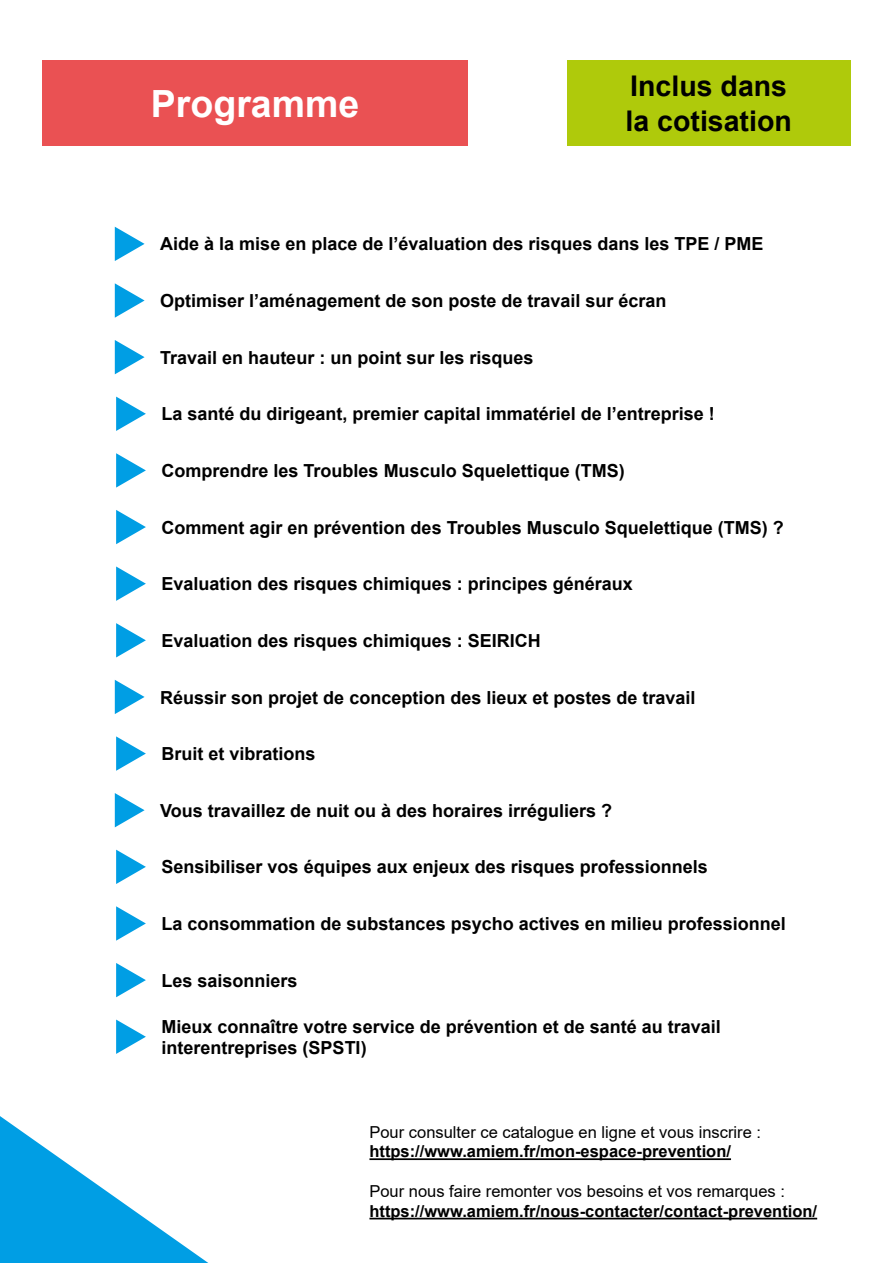
<style>
.page{position:relative;width:893px;height:1263px;background:#fff}
.page>*{position:absolute;margin:0;border:0;box-sizing:border-box;transform-origin:0 0}
.t1{font:700 37.5px "Arial";color:#fff}
.t2{font:700 28.5px/34.2px "Arial";color:#000}
.t3{font:700 18px/21.6px "Arial";color:#000}
.t4{font:700 16.5px "Arial";color:#000}
.t5{font:16.5px "Arial";color:#000}
</style>
<div class="page">
<div style="left:43px;top:61px;width:425px;height:85px;background:#ea5153"></div>
<hr style="left:369px;top:1158px;width:362px;height:2px;background:#000">
<hr style="left:369px;top:1218px;width:448px;height:1px;background:#000">
<div style="left:567px;top:60px;width:284px;height:86px;background:#afca0b"></div>
<svg style="left:0;top:1116px;width:208px;height:147px"></svg>
<svg style="left:115px;top:227px;width:30px;height:34px"></svg>
<svg style="left:115px;top:283px;width:30px;height:35px"></svg>
<svg style="left:116px;top:453px;width:30px;height:35px"></svg>
<svg style="left:116px;top:397px;width:30px;height:34px"></svg>
<svg style="left:115px;top:340px;width:30px;height:34px"></svg>
<svg style="left:115px;top:680px;width:30px;height:34px"></svg>
<svg style="left:116px;top:566px;width:30px;height:35px"></svg>
<svg style="left:116px;top:623px;width:30px;height:34px"></svg>
<svg style="left:116px;top:736px;width:30px;height:35px"></svg>
<svg style="left:115px;top:793px;width:30px;height:34px"></svg>
<svg style="left:116px;top:850px;width:30px;height:34px"></svg>
<svg style="left:116px;top:906px;width:30px;height:35px"></svg>
<svg style="left:116px;top:963px;width:30px;height:34px"></svg>
<svg style="left:116px;top:1019px;width:30px;height:35px"></svg>
<svg style="left:116px;top:510px;width:30px;height:34px"></svg>
<h1 class="t1" style="left:151px;top:90px;width:210px">Programme</h1>
<h2 class="t2" style="left:626px;top:70px;width:168px">Inclus dans la cotisation</h2>
<p class="t3" style="left:160px;top:235px;width:605px">Aide à la mise en place de l’évaluation des risques dans les TPE / PME</p>
<p class="t3" style="left:160px;top:292px;width:508px">Optimiser l’aménagement de son poste de travail sur écran</p>
<p class="t3" style="left:160px;top:348px;width:375px">Travail en hauteur : un point sur les risques</p>
<p class="t3" style="left:162px;top:405px;width:555px">La santé du dirigeant, premier capital immatériel de l’entreprise !</p>
<p class="t3" style="left:162px;top:461px;width:465px">Comprendre les Troubles Musculo Squelettique (TMS)</p>
<p class="t3" style="left:162px;top:518px;width:624px">Comment agir en prévention des Troubles Musculo Squelettique (TMS) ?</p>
<p class="t3" style="left:162px;top:575px;width:473px">Evaluation des risques chimiques : principes généraux</p>
<p class="t3" style="left:162px;top:631px;width:381px">Evaluation des risques chimiques : SEIRICH</p>
<p class="t3" style="left:160px;top:688px;width:537px">Réussir son projet de conception des lieux et postes de travail</p>
<p class="t3" style="left:162px;top:745px;width:156px">Bruit et vibrations</p>
<p class="t3" style="left:160px;top:801px;width:453px">Vous travaillez de nuit ou à des horaires irréguliers ?</p>
<p class="t3" style="left:162px;top:858px;width:548px">Sensibiliser vos équipes aux enjeux des risques professionnels</p>
<p class="t3" style="left:162px;top:914px;width:626px">La consommation de substances psycho actives en milieu professionnel</p>
<p class="t3" style="left:162px;top:971px;width:138px">Les saisonniers</p>
<p class="t3" style="left:162px;top:1017px;width:561px">Mieux connaître votre service de prévention et de santé au travail interentreprises (SPSTI)</p>
<p class="t5" style="left:369px;top:1125px;width:393px">Pour consulter ce catalogue en ligne et vous inscrire :</p>
<p class="t4" style="left:369px;top:1145px;width:363px">https://www.amiem.fr/mon-espace-prevention/</p>
<p class="t5" style="left:369px;top:1185px;width:417px">Pour nous faire remonter vos besoins et vos remarques :</p>
<p class="t4" style="left:369px;top:1205px;width:449px">https://www.amiem.fr/nous-contacter/contact-prevention/</p>
</div>
